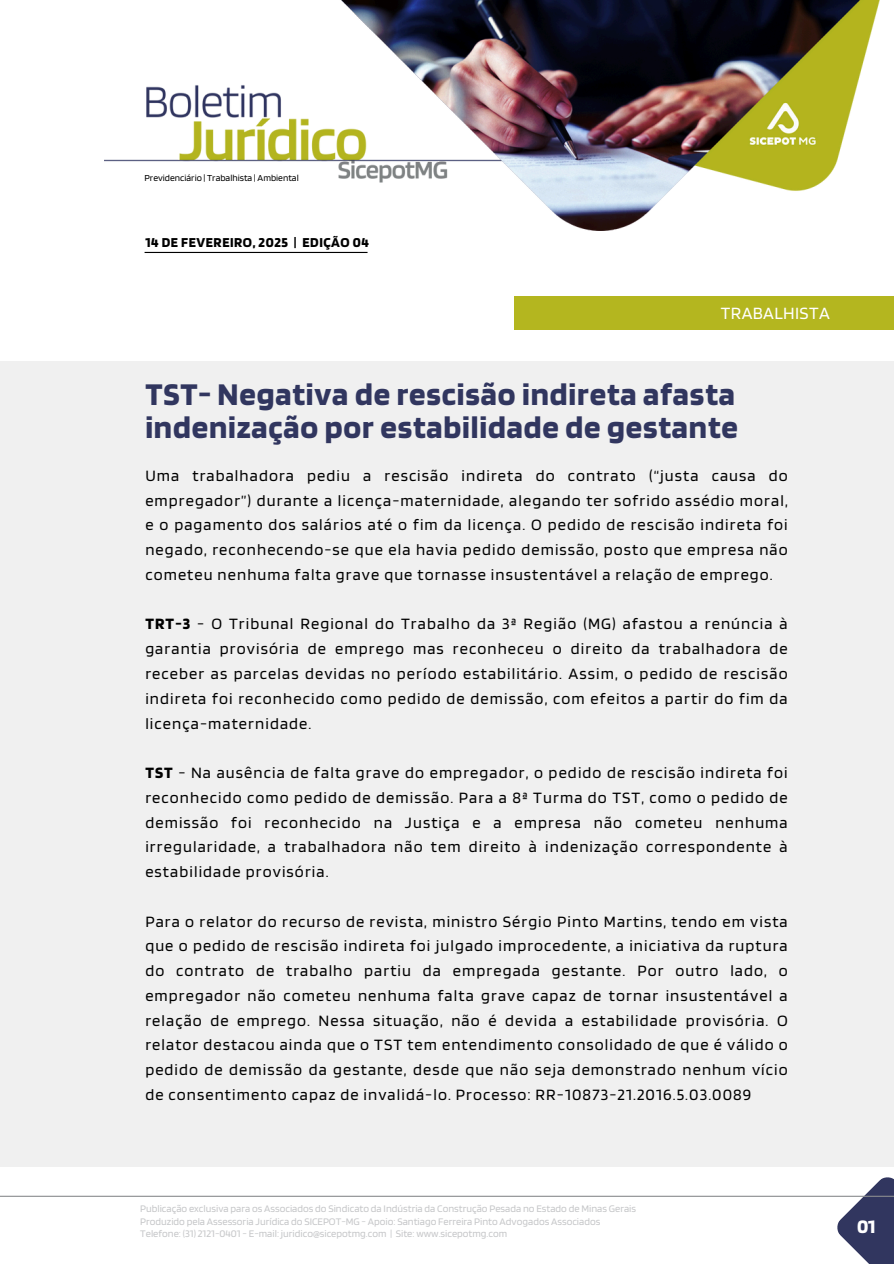
<style>
.page{position:relative;width:894px;height:1264px;background:#fff}
.page>*{position:absolute;margin:0;border:0;box-sizing:border-box;transform-origin:0 0}
.t1{font:700 33px/32.7px "Blinker";letter-spacing:.025em;color:#31365f}
.t2{font:700 19.95px "Blinker";color:#fff}
.t3{font:18px "Blinker";letter-spacing:.02em;color:#fff}
.t4{font:16.5px/24.8px "Blinker";letter-spacing:.065em;color:#000;text-align:justify}
.t5{font:700 14.25px "Blinker";letter-spacing:.04em;color:#000}
.t6{font:10.5px "Blinker";color:#c6c7c9}
.t7{font:9.6px "Blinker";color:#000}
.s1{font-weight:700}
</style>
<div class="page">
<svg style="left:835px;top:1177px;width:58px;height:86px"></svg>
<hr style="left:0;top:1195px;width:893px;height:1px;background:#8a8c8f">
<img style="left:104px;top:0;width:776px;height:230px">
<hr style="left:144px;top:252px;width:223px;height:1px;background:#000">
<div style="left:514px;top:296px;width:379px;height:33px;background:#b4b61f"></div>
<div style="left:0;top:361px;width:893px;height:804px;background:#f0f0f0"></div>
<h3 class="t7" style="left:144px;top:171px;width:156px">Previdenciário | Trabalhista | Ambiental</h3>
<h3 class="t5" style="left:145px;top:233px;width:225px">14 DE FEVEREIRO, 2025 | EDIÇÃO 04</h3>
<p class="t3" style="left:720px;top:302px;width:110px">TRABALHISTA</p>
<p class="t1" style="left:145px;top:377px;width:594px">TST- Negativa de rescisão indireta afasta indenização por estabilidade de gestante</p>
<p class="t4" style="left:145px;top:462px;width:643px">Uma trabalhadora pediu a rescisão indireta do contrato (“justa causa do empregador”) durante a licença-maternidade, alegando ter sofrido assédio moral, e o pagamento dos salários até o fim da licença. O pedido de rescisão indireta foi negado, reconhecendo-se que ela havia pedido demissão, posto que empresa não cometeu nenhuma falta grave que tornasse insustentável a relação de emprego.</p>
<p class="t4" style="left:145px;top:611px;width:643px"><span class="s1">TRT-3</span> - O Tribunal Regional do Trabalho da 3ª Região (MG) afastou a renúncia à garantia provisória de emprego mas reconheceu o direito da trabalhadora de receber as parcelas devidas no período estabilitário. Assim, o pedido de rescisão indireta foi reconhecido como pedido de demissão, com efeitos a partir do fim da licença-maternidade.</p>
<h4 class="t4" style="left:145px;top:759px;width:643px"><span class="s1">TST</span> - Na ausência de falta grave do empregador, o pedido de rescisão indireta foi reconhecido como pedido de demissão. Para a 8ª Turma do TST, como o pedido de demissão foi reconhecido na Justiça e a empresa não cometeu nenhuma irregularidade, a trabalhadora não tem direito à indenização correspondente à estabilidade provisória.</h4>
<p class="t4" style="left:145px;top:908px;width:643px">Para o relator do recurso de revista, ministro Sérgio Pinto Martins, tendo em vista que o pedido de rescisão indireta foi julgado improcedente, a iniciativa da ruptura do contrato de trabalho partiu da empregada gestante. Por outro lado, o empregador não cometeu nenhuma falta grave capaz de tornar insustentável a relação de emprego. Nessa situação, não é devida a estabilidade provisória. O relator destacou ainda que o TST tem entendimento consolidado de que é válido o pedido de demissão da gestante, desde que não seja demonstrado nenhum vício de consentimento capaz de invalidá-lo. Processo: RR-10873-21.2016.5.03.0089</p>
<h2 class="t6" style="left:140px;top:1202px;width:497px">Publicação exclusiva para os Associados do Sindicato da Indústria da Construção Pesada no Estado de Minas Gerais</h2>
<h1 class="t6" style="left:140px;top:1214px;width:461px">Produzido pela Assessoria Jurídica do SICEPOT-MG - Apoio: Santiago Ferreira Pinto Advogados Associados</h1>
<h3 class="t6" style="left:140px;top:1226px;width:368px">Telefone: (31) 2121-0401 - E-mail: juridico@sicepotmg.com | Site: www.sicepotmg.com</h3>
<h3 class="t2" style="left:856px;top:1213px;width:20px">01</h3>
</div>
